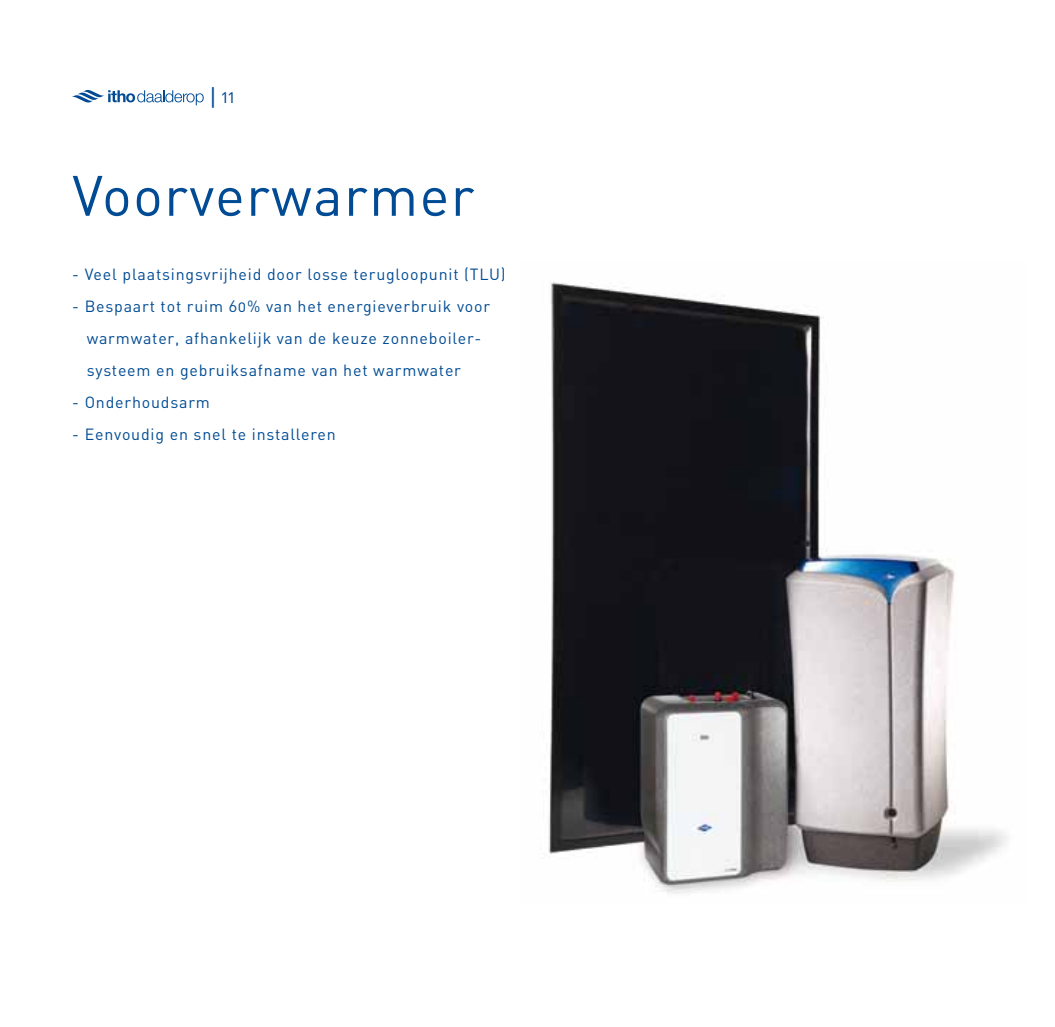
<style>
.page{position:relative;width:1055px;height:1027px;background:#fff}
.page>*{position:absolute;margin:0;border:0;box-sizing:border-box;transform-origin:0 0}
.t1{font:56px "DIN Regular Alternate";letter-spacing:.025em;color:#004b93}
.t2{font:18px "DIN Regular Alternate";color:#004b93}
.t3{font:16px/32px "DIN Regular Alternate";letter-spacing:.05em;color:#004b93}
.s1{font-size:24px}
</style>
<div class="page">
<svg style="left:72px;top:90px;width:132px;height:15px"></svg>
<img style="left:548px;top:281px;width:460px;height:613px">
<p class="t2" style="left:209px;top:85px;width:27px"><span class="s1">|</span> 11</p>
<h1 class="t1" style="left:72px;top:160px;width:403px">Voorverwarmer</h1>
<p class="t3" style="left:72px;top:258px;width:435px">- Veel plaatsingsvrijheid door losse terugloopunit (TLU)</p>
<p class="t3" style="left:87px;top:290px;width:405px;text-indent:-14px">- Bespaart tot ruim 60% van het energieverbruik voor warmwater, afhankelijk van de keuze zonneboiler&shy;systeem en gebruiksafname van het warmwater</p>
<p class="t3" style="left:72px;top:386px;width:139px">- Onderhoudsarm</p>
<p class="t3" style="left:72px;top:418px;width:265px">- Eenvoudig en snel te installeren</p>
</div>
